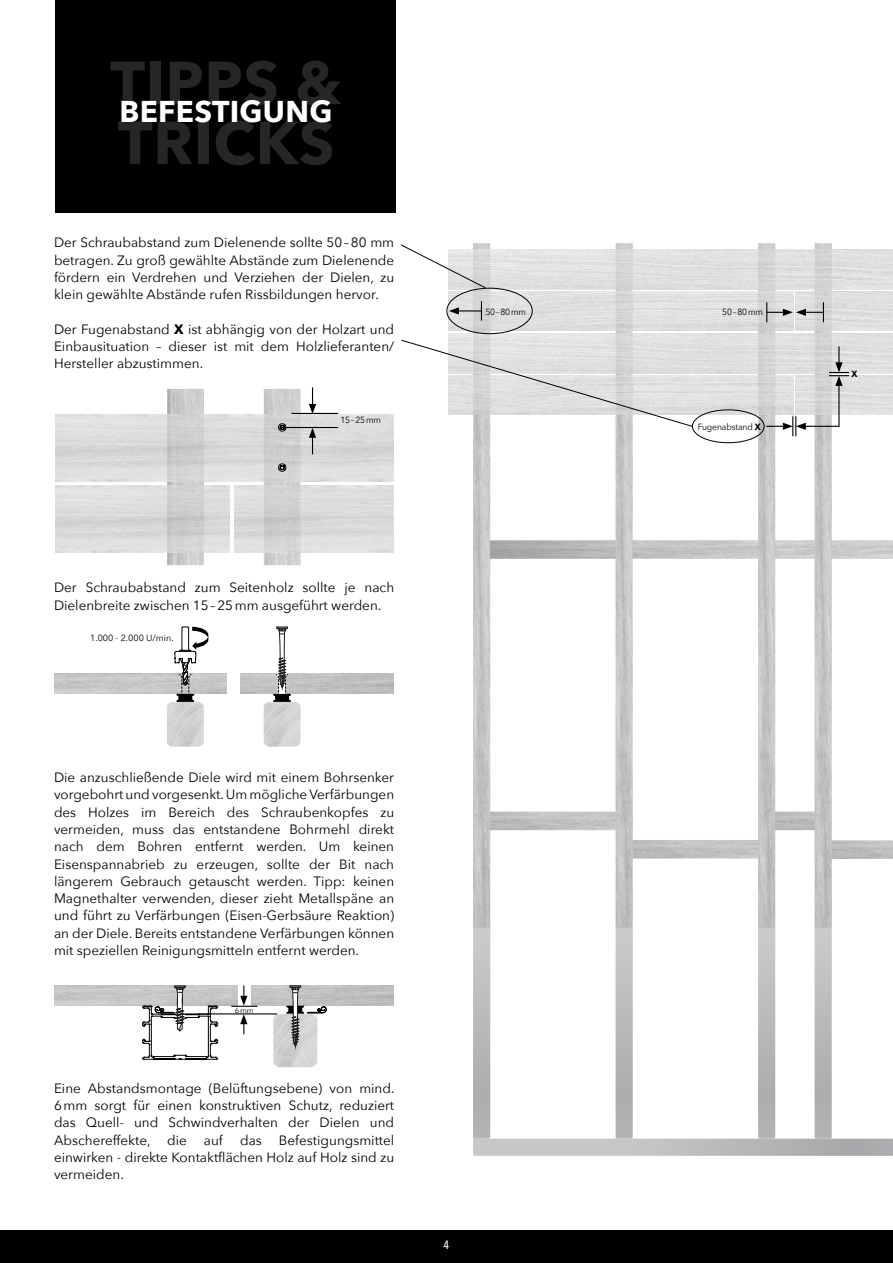
<style>
.page{position:relative;width:893px;height:1263px;background:#fff}
.page>*{position:absolute;margin:0;border:0;box-sizing:border-box;transform-origin:0 0}
.t1{font:700 60px/60px "Avenir Next";letter-spacing:.01em;color:#fff}
.t2{font:700 30px "Avenir Next";letter-spacing:.01em;color:#fff}
.t3{font:13.5px/17.2px "Avenir Next";color:#000;text-align:justify}
.t4{font:500 12px "Avenir Next Condensed";color:#fff}
.t5{font:9px "Avenir Next";letter-spacing:-.01em;color:#000;scale:.95 1}
.t6{font:9px "Avenir Next";letter-spacing:-.01em;color:#000}
.t7{font:700 9px "Avenir Next";color:#000;scale:.95 1}
.t8{font:7.35px "Avenir Next";color:#000;scale:1.06 1}
.s1{font-weight:700}
</style>
<div class="page">
<div style="left:0;top:1230px;width:893px;height:33px;background:#000"></div>
<div style="left:55px;top:0;width:340px;height:213px;background:#000"></div>
<img style="left:473px;top:243px;width:17px;height:685px">
<img style="left:616px;top:243px;width:17px;height:685px">
<img style="left:758px;top:243px;width:17px;height:685px">
<img style="left:815px;top:243px;width:17px;height:685px">
<svg style="left:473px;top:928px;width:420px;height:228px"></svg>
<img style="left:449px;top:333px;width:444px;height:40px">
<img style="left:796px;top:375px;width:97px;height:40px">
<img style="left:693px;top:375px;width:100px;height:40px">
<img style="left:486px;top:250px;width:407px;height:39px">
<img style="left:796px;top:291px;width:97px;height:40px">
<img style="left:449px;top:291px;width:344px;height:40px">
<svg style="left:766px;top:302px;width:58px;height:20px"></svg>
<svg style="left:449px;top:301px;width:33px;height:20px"></svg>
<hr style="left:803px;top:426px;width:36px;height:1px;background:#000">
<svg style="left:766px;top:416px;width:40px;height:20px"></svg>
<hr style="left:838px;top:383px;width:1px;height:43px;background:#000">
<svg style="left:829px;top:346px;width:20px;height:40px"></svg>
<img style="left:167px;top:702px;width:37px;height:45px">
<img style="left:264px;top:702px;width:37px;height:45px">
<svg style="left:273px;top:627px;width:18px;height:75px"></svg>
<svg style="left:174px;top:626px;width:34px;height:76px"></svg>
<img style="left:167px;top:389px;width:37px;height:176px">
<img style="left:264px;top:389px;width:37px;height:176px">
<img style="left:55px;top:414px;width:339px;height:67px">
<img style="left:55px;top:485px;width:174px;height:67px">
<img style="left:235px;top:485px;width:159px;height:68px">
<svg style="left:278px;top:423px;width:9px;height:9px"></svg>
<svg style="left:278px;top:463px;width:9px;height:9px"></svg>
<svg style="left:309px;top:387px;width:7px;height:26px"></svg>
<hr style="left:291px;top:413px;width:47px;height:1px;background:#000">
<hr style="left:281px;top:427px;width:57px;height:1px;background:#000">
<svg style="left:309px;top:428px;width:7px;height:26px"></svg>
<img style="left:273px;top:1014px;width:44px;height:53px">
<svg style="left:286px;top:985px;width:41px;height:64px"></svg>
<svg style="left:142px;top:986px;width:76px;height:74px"></svg>
<svg style="left:231px;top:985px;width:26px;height:22px"></svg>
<hr style="left:199px;top:1013px;width:78px;height:1px;background:#000">
<svg style="left:240px;top:1014px;width:7px;height:20px"></svg>
<div style="left:446px;top:288px;width:87px;height:46px;border:1px solid #000;border-radius:50%"></div>
<div style="left:692px;top:409px;width:73px;height:34px;border:1px solid #000;border-radius:50%"></div>
<svg style="left:400px;top:244px;width:86px;height:45px"></svg>
<svg style="left:401px;top:339px;width:292px;height:88px"></svg>
<h1 class="t1" style="left:110px;top:52px;width:233px">TIPPS &amp;<br>TRICKS</h1>
<h2 class="t2" style="left:120px;top:86px;width:214px">BEFESTIGUNG</h2>
<p class="t3" style="left:54px;top:233px;width:342px">Der Schraubabstand zum Dielenende sollte 50–80 mm betragen. Zu groß gewählte Abstände zum Dielenende fördern ein Verdrehen und Verziehen der Dielen, zu klein gewählte Abstände rufen Rissbildungen hervor.</p>
<p class="t3" style="left:54px;top:320px;width:342px">Der Fugenabstand <span class="s1">X</span> ist abhängig von der Holzart und Einbausituation – dieser ist mit dem Holzlieferanten/ Hersteller abzustimmen.</p>
<p class="t5" style="left:340px;top:412px;width:44px">15–25mm</p>
<p class="t5" style="left:485px;top:304px;width:44px">50–80mm</p>
<p class="t5" style="left:722px;top:304px;width:44px">50–80mm</p>
<p class="t5" style="left:698px;top:419px;width:68px">Fugenabstand <span class="s1">X</span></p>
<p class="t3" style="left:54px;top:578px;width:342px">Der Schraubabstand zum Seitenholz sollte je nach<br>Dielenbreite zwischen 15–25mm ausgeführt werden.</p>
<p class="t6" style="left:90px;top:630px;width:85px">1.000 - 2.000 U/min.</p>
<p class="t3" style="left:54px;top:768px;width:342px">Die anzuschließende Diele wird mit einem Bohrsenker vorgebohrt und vorgesenkt. Um mögliche Verfärbungen des Holzes im Bereich des Schraubenkopfes zu vermeiden, muss das entstandene Bohrmehl direkt nach dem Bohren entfernt werden. Um keinen Eisenspannabrieb zu erzeugen, sollte der Bit nach längerem Gebrauch getauscht werden. Tipp: keinen Magnethalter verwenden, dieser zieht Metallspäne an und führt zu Verfärbungen (Eisen-Gerbsäure Reaktion) an der Diele. Bereits entstandene Verfärbungen können mit speziellen Reinigungsmitteln entfernt werden.</p>
<p class="t8" style="left:235px;top:1004px;width:20px">6mm</p>
<p class="t3" style="left:54px;top:1079px;width:342px">Eine Abstandsmontage (Belüftungsebene) von mind.<br>6mm sorgt für einen konstruktiven Schutz, reduziert das Quell- und Schwindverhalten der Dielen und Abschereffekte, die</p>
<p class="t3" style="left:54px;top:1131px;width:342px;text-indent:225px">Befestigungsmittel einwirken - direkte Kontaktflächen Holz auf Holz sind zu vermeiden.</p>
<p class="t3" style="left:204px;top:1131px;width:21px">auf</p>
<p class="t3" style="left:240px;top:1131px;width:23px">das</p>
<p class="t4" style="left:444px;top:1237px;width:7px">4</p>
<p class="t7" style="left:852px;top:366px;width:8px">X</p>
</div>
